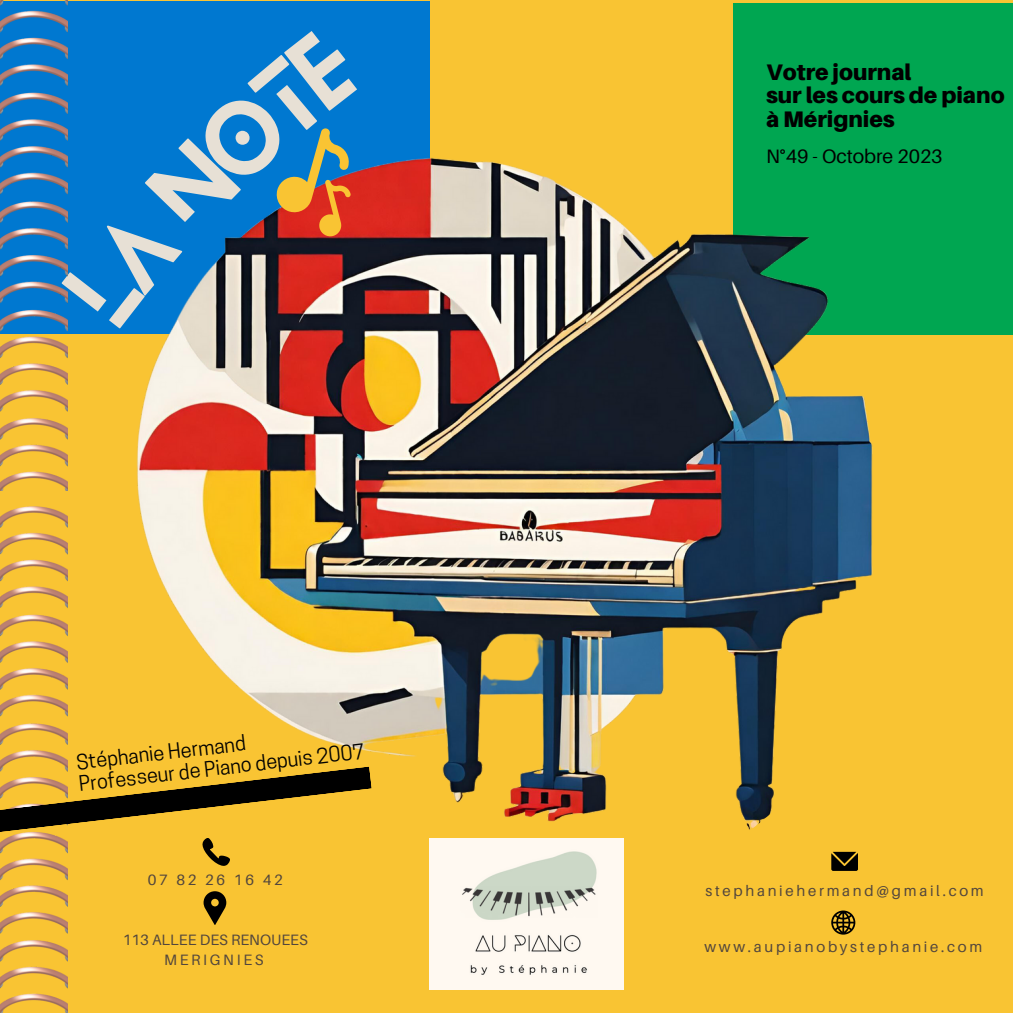
<style>
.page{position:relative;width:1013px;height:1013px;background:#fff}
.page>*{position:absolute;margin:0;border:0;box-sizing:border-box;transform-origin:0 0}
.t1{font:900 22.5px/23.5px "Aileron";color:#000}
.t2{font:20px "Cooper Hewitt";color:#010101}
.t3{font:19.5px "Aileron";color:#000}
.t4{font:15px "Aileron";letter-spacing:.18em;color:#52463d}
.t5{font:15px "Aileron";color:#52463d}
</style>
<div class="page">
<div style="left:0;top:0;width:1012px;height:1012px;background:#f9c433"></div>
<div style="left:733px;top:3px;width:279px;height:331px;background:#00a651"></div>
<div style="left:0;top:1px;width:430px;height:333px;background:#0078d0"></div>
<img style="left:101px;top:101px;width:810px;height:810px;border-radius:50%">
<img style="left:0;top:506px;width:68px;height:506px">
<img style="left:0;top:0;width:68px;height:490px">
<svg style="left:203px;top:891px;width:23px;height:33px"></svg>
<svg style="left:831px;top:851px;width:26px;height:19px"></svg>
<svg style="left:831px;top:910px;width:24px;height:24px"></svg>
<img style="left:430px;top:838px;width:193px;height:152px">
<svg style="left:0;top:766px;width:372px;height:99px"></svg>
<svg style="left:60px;top:25px;width:304px;height:304px"></svg>
<p class="t2" style="left:76px;top:755px;width:172px;rotate:-7deg">Stéphanie Hermand</p>
<p class="t2" style="left:78px;top:777px;width:289px;rotate:-7deg">Professeur de Piano depuis 2007</p>
<p class="t4" style="left:148px;top:870px;width:137px">07 82 26 16 42</p>
<p class="t5" style="left:123px;top:930px;width:187px">113 ALLEE DES RENOUEES</p>
<p class="t4" style="left:164px;top:950px;width:101px">MERIGNIES</p>
<p class="t1" style="left:766px;top:60px;width:147px">Votre journal</p>
<p class="t1" style="left:766px;top:83px;width:240px">sur les cours de piano à Mérignies</p>
<p class="t3" style="left:766px;top:144px;width:178px">N°49 - Octobre 2023</p>
<p class="t4" style="left:705px;top:881px;width:279px">stephaniehermand@gmail.com</p>
<p class="t4" style="left:704px;top:937px;width:279px">www.aupianobystephanie.com</p>
</div>
